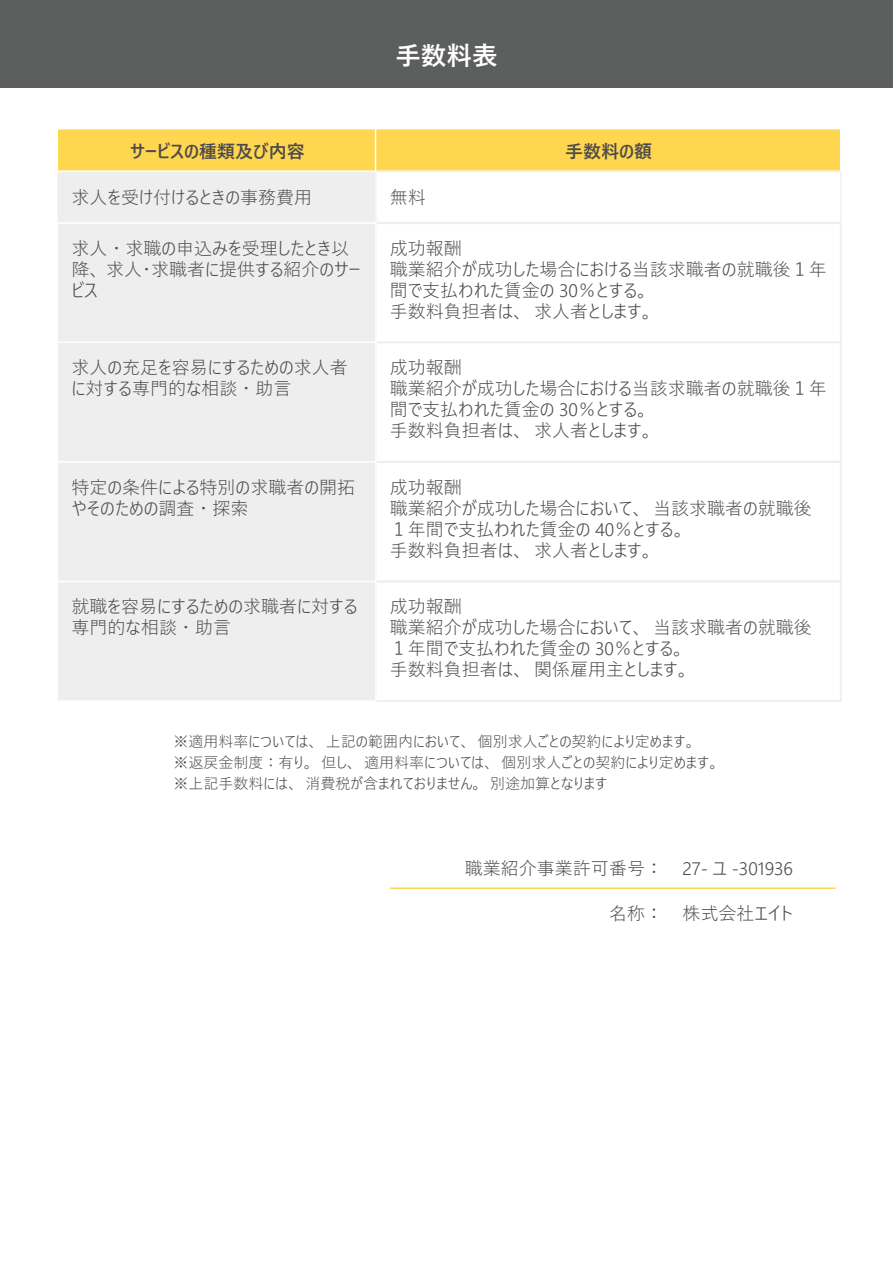
<style>
.page{position:relative;width:893px;height:1263px;background:#fff}
.page>*{position:absolute;margin:0;border:0;box-sizing:border-box;transform-origin:0 0}
.t1{font:600 25.5px "Yu Gothic UI";color:#fff}
.t2{font:300 18px/21px "Yu Gothic UI";color:#4c4b4c}
.t3{font:600 18px "Yu Gothic UI";color:#4c4b4c}
.t4{font:300 15px/21px "Yu Gothic UI";color:#4c4b4c}
</style>
<div class="page">
<div style="left:0;top:0;width:893px;height:88px;background:#5d5e5e"></div>
<svg style="left:58px;top:129px;width:783px;height:573px"></svg>
<hr style="left:390px;top:887px;width:446px;height:2px;background:#ffd650">
<h1 class="t1" style="left:395px;top:42px;width:103px">手数料表</h1>
<p class="t3" style="left:130px;top:141px;width:176px">サービスの種類及び内容</p>
<p class="t3" style="left:565px;top:141px;width:89px">手数料の額</p>
<p class="t2" style="left:390px;top:184px;width:37px">無料</p>
<p class="t2" style="left:390px;top:235px;width:438px">成功報酬<br>職業紹介が成功した場合における当該求職者の就職後１年間で支払われた賃金の 30％とする。<br>手数料負担者は、求人者とします。</p>
<p class="t2" style="left:390px;top:355px;width:438px">成功報酬<br>職業紹介が成功した場合における当該求職者の就職後１年間で支払われた賃金の 30％とする。<br>手数料負担者は、求人者とします。</p>
<p class="t2" style="left:72px;top:184px;width:242px">求人を受け付けるときの事務費用</p>
<p class="t2" style="left:72px;top:235px;width:290px">求人・求職の申込みを受理したとき以降、求人・求職者に提供する紹介のサービス</p>
<p class="t2" style="left:72px;top:355px;width:278px">求人の充足を容易にするための求人者に対する専門的な相談・助言</p>
<p class="t2" style="left:72px;top:474px;width:285px">特定の条件による特別の求職者の開拓やそのための調査・探索</p>
<p class="t2" style="left:72px;top:594px;width:287px">就職を容易にするための求職者に対する専門的な相談・助言</p>
<p class="t2" style="left:390px;top:474px;width:424px">成功報酬<br>職業紹介が成功した場合において、当該求職者の就職後<br>１年間で支払われた賃金の 40％とする。<br>手数料負担者は、求人者とします。</p>
<p class="t2" style="left:390px;top:594px;width:424px">成功報酬<br>職業紹介が成功した場合において、当該求職者の就職後<br>１年間で支払われた賃金の 30％とする。<br>手数料負担者は、関係雇用主とします。</p>
<p class="t4" style="left:174px;top:729px;width:547px">※適用料率については、上記の範囲内において、個別求人ごとの契約により定めます。<br>※返戻金制度：有り。但し、適用料率については、個別求人ごとの契約により定めます。※上記手数料には、消費税が含まれておりません。別途加算となります</p>
<p class="t2" style="left:465px;top:855px;width:330px">職業紹介事業許可番号： 27- ユ -301936</p>
<p class="t2" style="left:609px;top:901px;width:186px">名称： 株式会社エイト</p>
</div>
